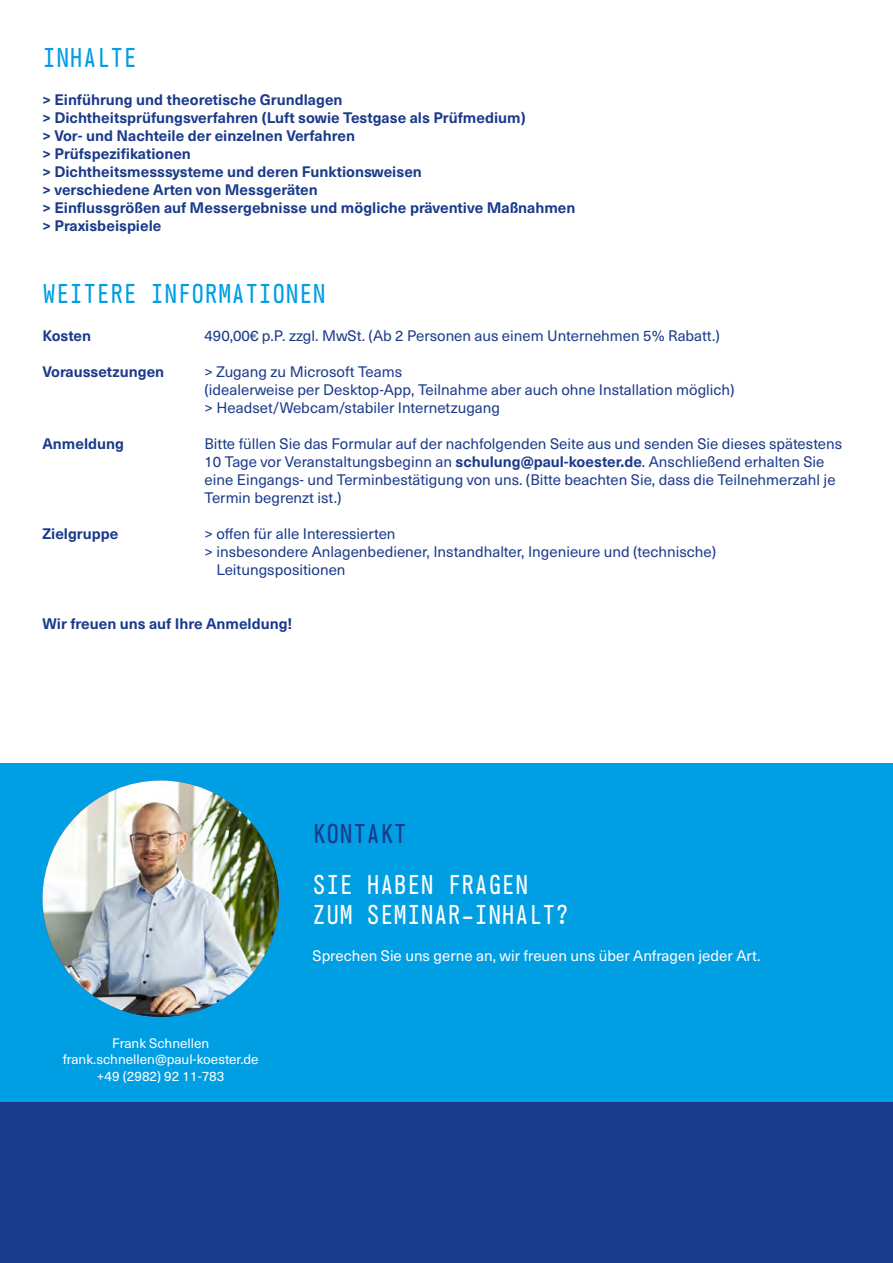
<style>
.page{position:relative;width:893px;height:1263px;background:#fff}
.page>*{position:absolute;margin:0;border:0;box-sizing:border-box;transform-origin:0 0}
.t1{font:27px "Generika Mono";color:#fff}
.t2{font:27px "Generika Mono";color:#009ee3}
.t3{font:27px "Generika Mono";color:#1a3a8b}
.t4{font:15px/18px "Neue Haas Unica W1 G";color:#1a3a8b}
.t5{font:700 15px/18px "Neue Haas Unica W1 G";color:#1a3a8b}
.t6{font:15px "Neue Haas Unica W1 G";color:#fff}
.t7{font:13.5px/16.2px "Neue Haas Unica W1 G";color:#fff;text-align:center}
.s1{font-weight:700}
</style>
<div class="page">
<div style="left:0;top:1101px;width:893px;height:162px;background:#1a3a8b"></div>
<div style="left:0;top:763px;width:893px;height:338px;background:#009ee3"></div>
<img style="left:43px;top:780px;width:236px;height:237px;border-radius:118px">
<h1 class="t2" style="left:43px;top:42px;width:96px">INHALTE</h1>
<p class="t5" style="left:43px;top:90px;width:535px">&gt; Einführung und theoretische Grundlagen<br>&gt; Dichtheitsprüfungsverfahren (Luft sowie Testgase als Prüfmedium)<br>&gt; Vor- und Nachteile der einzelnen Verfahren<br>&gt; Prüfspezifikationen<br>&gt; Dichtheitsmesssysteme und deren Funktionsweisen<br>&gt; verschiedene Arten von Messgeräten<br>&gt; Einflussgrößen auf Messergebnisse und mögliche präventive Maßnahmen &gt; Praxisbeispiele</p>
<h1 class="t2" style="left:43px;top:278px;width:285px">WEITERE INFORMATIONEN</h1>
<p class="t5" style="left:43px;top:326px;width:50px">Kosten</p>
<p class="t4" style="left:205px;top:326px;width:517px">490,00€ p.P. zzgl. MwSt. (Ab 2 Personen aus einem Unternehmen 5% Rabatt.)</p>
<p class="t5" style="left:43px;top:362px;width:123px">Voraussetzungen</p>
<p class="t4" style="left:205px;top:362px;width:532px">&gt; Zugang zu Microsoft Teams<br>(idealerweise per Desktop-App, Teilnahme aber auch ohne Installation möglich) &gt; Headset/Webcam/stabiler Internetzugang</p>
<p class="t5" style="left:43px;top:434px;width:83px">Anmeldung</p>
<p class="t4" style="left:205px;top:434px;width:639px">Bitte füllen Sie das Formular auf der nachfolgenden Seite aus und senden Sie dieses spätestens 10 Tage vor Veranstaltungsbeginn an <span class="s1">schulung@paul-koester.de</span>. Anschließend erhalten Sie eine Eingangs- und Terminbestätigung von uns. (Bitte beachten Sie, dass die Teilnehmerzahl je Termin begrenzt ist.)</p>
<p class="t5" style="left:43px;top:524px;width:78px">Zielgruppe</p>
<p class="t4" style="left:205px;top:524px;width:193px">&gt; offen für alle Interessierten</p>
<p class="t4" style="left:205px;top:542px;width:513px">&gt; insbesondere Anlagenbediener, Instandhalter, Ingenieure und (technische)</p>
<p class="t4" style="left:216px;top:560px;width:131px">Leitungspositionen</p>
<p class="t5" style="left:43px;top:614px;width:251px">Wir freuen uns auf Ihre Anmeldung!</p>
<p class="t7" style="left:63px;top:1034px;width:198px">Frank Schnellen frank.schnellen@paul-koester.de +49 (2982) 92 11-783</p>
<h1 class="t3" style="left:313px;top:817px;width:96px">KONTAKT</h1>
<h1 class="t1" style="left:313px;top:868px;width:217px">SIE HABEN FRAGEN</h1>
<h1 class="t1" style="left:313px;top:898px;width:258px">ZUM SEMINAR-INHALT?</h1>
<p class="t6" style="left:313px;top:945px;width:450px">Sprechen Sie uns gerne an, wir freuen uns über Anfragen jeder Art.</p>
</div>
